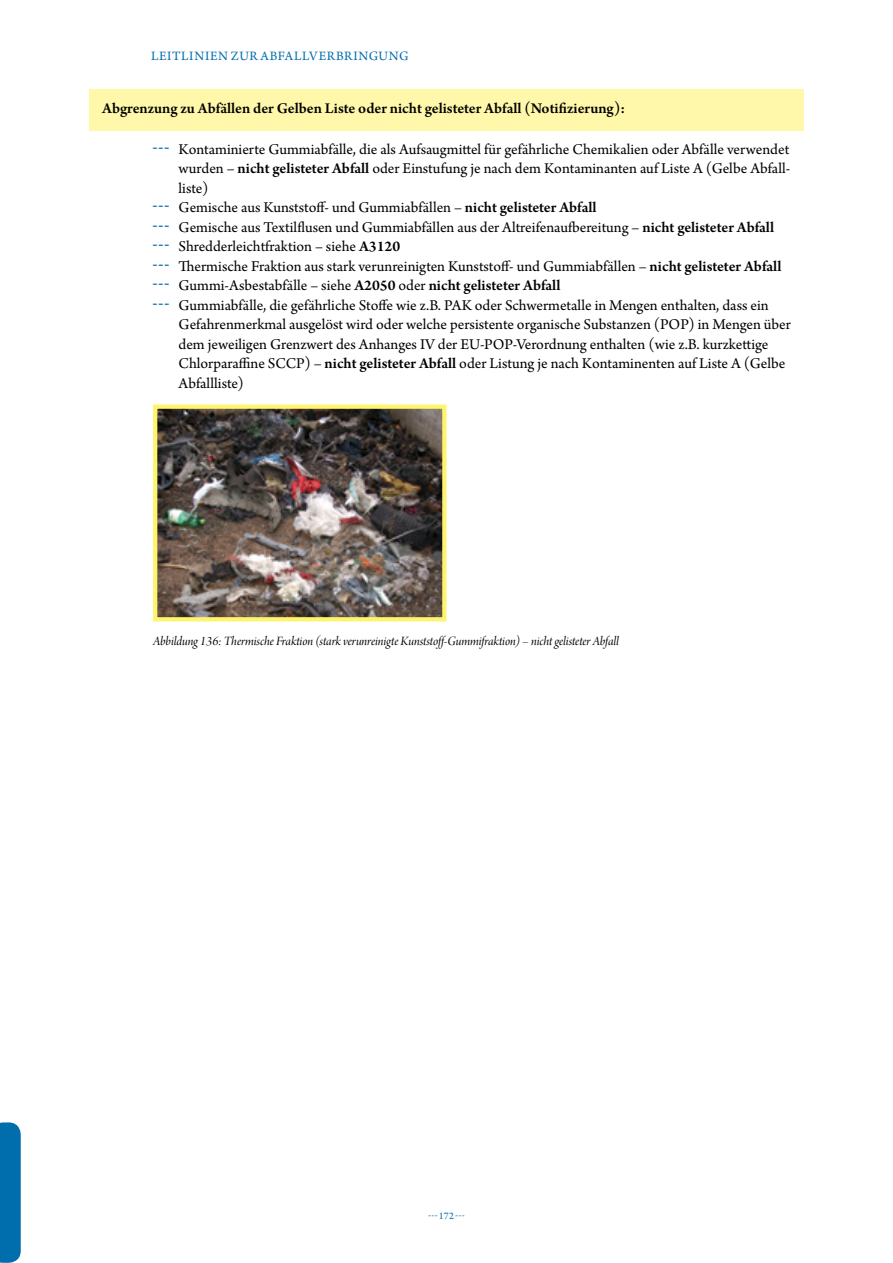
<style>
.page{position:relative;width:893px;height:1263px;background:#fff}
.page>*{position:absolute;margin:0;border:0;box-sizing:border-box;transform-origin:0 0}
.t1{font:15.75px/19.5px "Arno Pro";color:#000;text-align:justify}
.Standard_Boxtext_Gel{font:600 15.75px "Arno Pro";color:#000}
.Abbildung{font:13.5px "Arno Pro Italic Display";letter-spacing:-.005em;color:#000}
.t2{font:13.5px "Arno Pro";letter-spacing:.045em;color:#006dad}
.t3{font:10.5px "Arno Pro";color:#006dad}
.s1{font-family:"Sim Sun";color:#006dad}
.s2{font-weight:600}
</style>
<div class="page">
<svg style="left:0;top:1122px;width:21px;height:141px"></svg>
<div style="left:89px;top:89px;width:715px;height:42px;background:#fff8aa"></div>
<img style="left:158px;top:409px;width:283px;height:207px">
<div style="left:153px;top:404px;width:293px;height:217px;border:4px solid #fff56d"></div>
<p class="t2" style="left:151px;top:48px;width:259px">LEITLINIEN ZUR ABFALLVERBRINGUNG</p>
<p class="Standard_Boxtext_Gel" style="left:102px;top:99px;width:524px">Abgrenzung zu Abfällen der Gelben Liste oder nicht gelisteter Abfall (Notifizierung):</p>
<p class="t1" style="left:179px;top:140px;width:613px;text-indent:-26px"><span class="s1">┄</span> Kontaminierte Gummiabfälle, die als Aufsaugmittel für gefährliche Chemikalien oder Abfälle verwendet wurden – <span class="s2">nicht gelisteter Abfall</span> oder Einstufung je nach dem Kontaminanten auf Liste A (Gelbe Abfall&shy;liste)</p>
<p class="t1" style="left:153px;top:198px;width:445px"><span class="s1">┄</span> Gemische aus Kunststoff- und Gummiabfällen – <span class="s2">nicht gelisteter Abfall</span></p>
<p class="t1" style="left:153px;top:218px;width:623px"><span class="s1">┄</span> Gemische aus Textilflusen und Gummiabfällen aus der Altreifenaufbereitung – <span class="s2">nicht gelisteter Abfall</span></p>
<p class="t1" style="left:153px;top:237px;width:249px"><span class="s1">┄</span> Shredderleichtfraktion – siehe <span class="s2">A3120</span></p>
<p class="t1" style="left:153px;top:257px;width:630px"><span class="s1">┄</span> Thermische Fraktion aus stark verunreinigten Kunststoff- und Gummiabfällen – <span class="s2">nicht gelisteter Abfall</span></p>
<p class="t1" style="left:153px;top:276px;width:409px"><span class="s1">┄</span> Gummi-Asbestabfälle – siehe <span class="s2">A2050</span> oder <span class="s2">nicht gelisteter Abfall</span></p>
<p class="t1" style="left:179px;top:296px;width:614px;text-align:left;text-indent:-26px"><span class="s1">┄</span> Gummiabfälle, die gefährliche Stoffe wie z.B. PAK oder Schwermetalle in Mengen enthalten, dass ein Gefahrenmerkmal ausgelöst wird oder welche persistente organische Substanzen (POP) in Mengen über dem jeweiligen Grenzwert des Anhanges IV der EU-POP-Verordnung enthalten (wie z.B. kurzkettige Chlorparaffine SCCP) – <span class="s2">nicht gelisteter Abfall</span> oder Listung je nach Kontaminenten auf Liste A (Gelbe Abfallliste)</p>
<p class="Abbildung" style="left:153px;top:633px;width:467px">Abbildung 136: Thermische Fraktion (stark verunreinigte Kunststoff-Gummifraktion) – nicht gelisteter Abfall</p>
<p class="t3" style="left:428px;top:1210px;width:38px">---172---</p>
</div>
